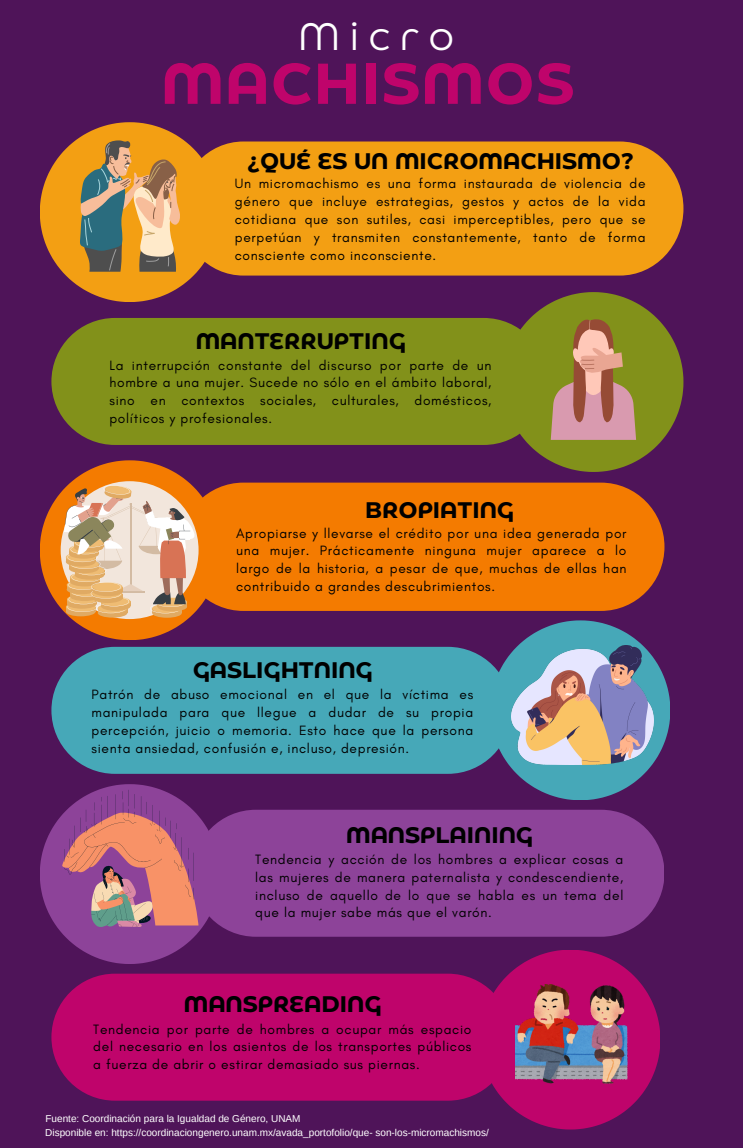
<style>
.page{position:relative;width:743px;height:1148px;background:#fff}
.page>*{position:absolute;margin:0;border:0;box-sizing:border-box;transform-origin:0 0}
.t1{font:700 57.38px "Eastman Roman Alt";letter-spacing:.025em;color:#bf046b}
.t2{font:38.25px "Eastman Roman Alt";letter-spacing:.25em;color:#fff}
.t3{font:700 22.5px "Eastman Roman Alt";color:#000}
.t4{font:13.75px/17.8px "Glacial Indifference";letter-spacing:.05em;color:#000;text-align:justify}
.t5{font:10px "Arimo";color:#fff}
</style>
<div class="page">
<div style="left:0;top:0;width:742px;height:1147px;background:#4f1459"></div>
<div style="left:180px;top:141px;width:503px;height:134px;background:#f39f13;border-radius:65px"></div>
<div style="left:51px;top:318px;width:496px;height:127px;background:#82911a;border-radius:63px"></div>
<div style="left:180px;top:482px;width:484px;height:129px;background:#f47b00;border-radius:64px"></div>
<div style="left:51px;top:647px;width:460px;height:127px;background:#46a8b8;border-radius:63px"></div>
<svg style="left:490px;top:620px;width:180px;height:180px"></svg>
<img style="left:505px;top:635px;width:150px;height:150px">
<div style="left:192px;top:809px;width:472px;height:127px;background:#8d4399;border-radius:63px"></div>
<div style="left:51px;top:973px;width:460px;height:127px;background:#bf046b;border-radius:63px"></div>
<svg style="left:480px;top:950px;width:180px;height:179px"></svg>
<img style="left:495px;top:964px;width:150px;height:150px">
<div style="left:502px;top:632px;width:156px;height:157px;background:#46a8b8;border-radius:50%"></div>
<div style="left:492px;top:961px;width:156px;height:156px;background:#bf046b;border-radius:50%"></div>
<svg style="left:40px;top:784px;width:180px;height:180px"></svg>
<svg style="left:40px;top:122px;width:180px;height:180px"></svg>
<svg style="left:503px;top:292px;width:180px;height:180px"></svg>
<svg style="left:40px;top:460px;width:180px;height:180px"></svg>
<img style="left:511px;top:646px;width:142px;height:119px">
<img style="left:515px;top:984px;width:112px;height:99px">
<h4 class="t2" style="left:298px;top:22px;width:157px">Micro</h4>
<h3 class="t1" style="left:161px;top:61px;width:414px">MACHISMOS</h3>
<p class="t3" style="left:248px;top:152px;width:386px">¿QUÉ ES UN MICROMACHISMO?</p>
<p class="t4" style="left:235px;top:175px;width:412px">Un micromachismo es una forma instaurada de violencia de género que incluye estrategias, gestos y actos de la vida cotidiana que son sutiles, casi imperceptibles, pero que se perpetúan y transmiten constantemente, tanto de forma consciente como inconsciente.</p>
<h3 class="t3" style="left:196px;top:332px;width:211px">MANTERRUPTING</h3>
<h4 class="t4" style="left:109px;top:356px;width:383px">La interrupción constante del discurso por parte de un hombre a una mujer. Sucede no sólo en el ámbito laboral, sino en contextos sociales, culturales, domésticos, políticos y profesionales.</h4>
<h3 class="t3" style="left:365px;top:501px;width:150px">BROPIATING</h3>
<h4 class="t4" style="left:236px;top:524px;width:392px">Apropiarse y llevarse el crédito por una idea generada por una mujer. Prácticamente ninguna mujer aparece a lo largo de la historia, a pesar de que, muchas de ellas han contribuido a grandes descubrimientos.</h4>
<p class="t3" style="left:193px;top:661px;width:181px">GASLIGHTNING</p>
<p class="t4" style="left:91px;top:685px;width:383px">Patrón de abuso emocional en el que la víctima es manipulada para que llegue a dudar de su propia percepción, juicio o memoria. Esto hace que la persona sienta ansiedad, confusión e, incluso, depresión.</p>
<p class="t3" style="left:346px;top:826px;width:188px">MANSPLAINING</p>
<p class="t4" style="left:255px;top:850px;width:369px">Tendencia y acción de los hombres a explicar cosas a las mujeres de manera paternalista y condescendiente, incluso de aquello de lo que se habla es un tema del que la mujer sabe más que el varón.</p>
<h3 class="t3" style="left:184px;top:995px;width:199px">MANSPREADING</h3>
<h4 class="t4" style="left:93px;top:1019px;width:379px">Tendencia por parte de hombres a ocupar más espacio del necesario en los asientos de los transportes públicos a fuerza de abrir o estirar demasiado sus piernas.</h4>
<p class="t5" style="left:45px;top:1112px;width:256px">Fuente: Coordinación para la Igualdad de Género, UNAM</p>
<p class="t5" style="left:45px;top:1127px;width:445px">Disponible en: https://coordinaciongenero.unam.mx/avada_portofolio/que- son-los-micromachismos/</p>
</div>
